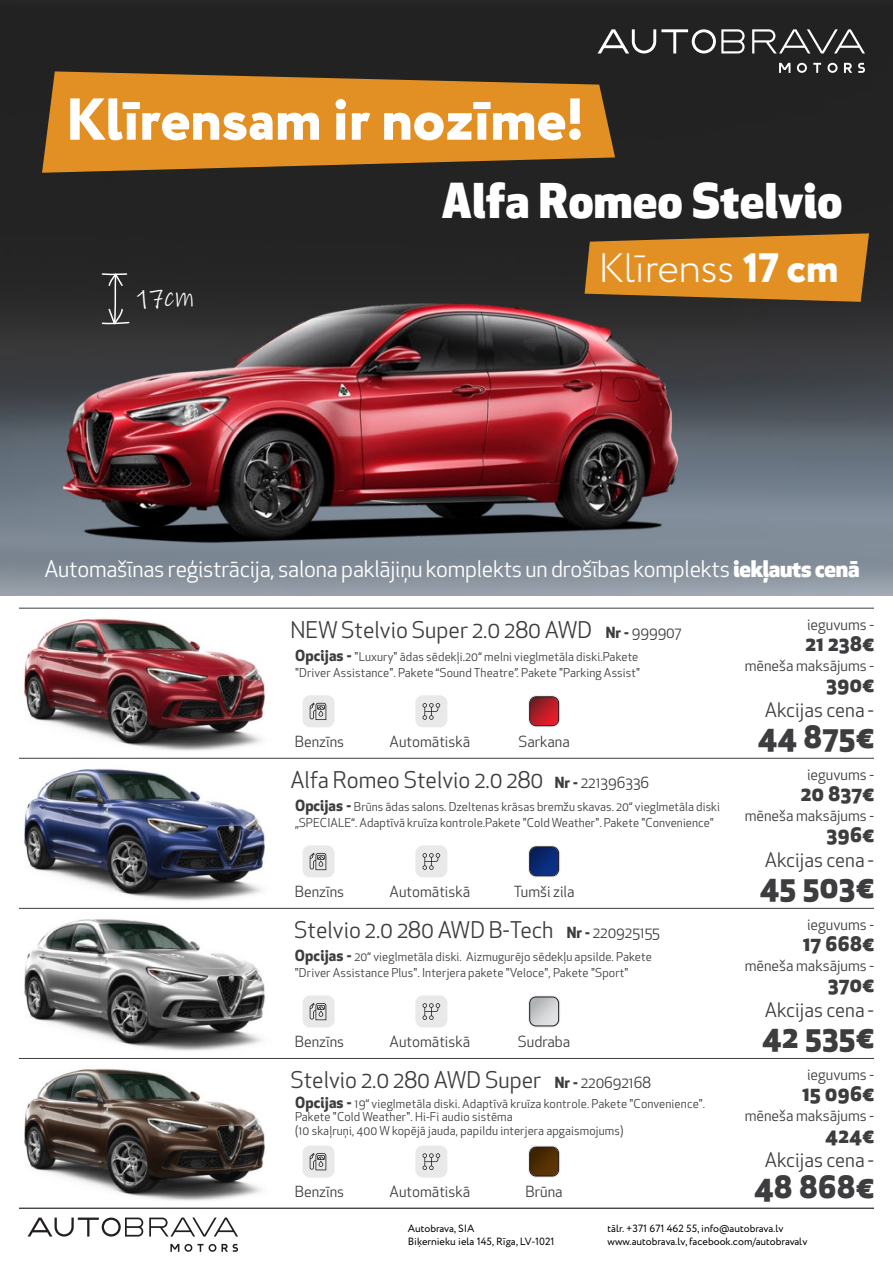
<style>
.page{position:relative;width:893px;height:1263px;background:#fff}
.page>*{position:absolute;margin:0;border:0;box-sizing:border-box;transform-origin:0 0}
.t1{font:800 58.95px "Circe";letter-spacing:-.01em;color:#fff}
.t2{font:800 46.8px "Apex New";letter-spacing:.01em;color:#fff}
.t3{font:300 41.1px "Circe";letter-spacing:-.015em;color:#fff}
.t4{font:800 30px "Apex New";letter-spacing:.025em;color:#3d3d3f}
.t5{font:26.7px "Ink Free";color:#fff}
.t6{font:22.5px "Apex New";color:#3d3d3f}
.t7{font:22.35px "Apex New";letter-spacing:-.01em;color:#fff}
.t8{font:19.5px "Apex New";color:#3d3d3f}
.t9{font:800 19.5px "Apex New";letter-spacing:.025em;color:#3d3d3f}
.t10{font:15px "Apex New";color:#3d3d3f}
.t11{font:12px/16.5px "Apex New";letter-spacing:.01em;color:#3d3d3f}
.t12{font:10.5px/13.5px "Circe";color:#000}
.s1{font-weight:800}
.s2{font-weight:700;font-size:15px}
.s3{font-size:15px}
</style>
<div class="page">
<img style="left:0;top:0;width:893px;height:595px">
<img style="left:0;top:288px;width:805px;height:268px">
<img style="left:19px;top:1068px;width:279px;height:140px">
<img style="left:24px;top:919px;width:241px;height:132px">
<img style="left:19px;top:768px;width:279px;height:140px">
<img style="left:19px;top:607px;width:279px;height:151px">
<svg style="left:42px;top:71px;width:573px;height:102px;background:#c27d23"></svg>
<svg style="left:585px;top:233px;width:284px;height:69px;background:#c68024"></svg>
<svg style="left:598px;top:29px;width:267px;height:44px;background:#444"></svg>
<svg style="left:101px;top:272px;width:29px;height:53px;background:#484848"></svg>
<hr style="left:19px;top:758px;width:855px;height:1px;background:#3d3d3f">
<hr style="left:19px;top:1208px;width:855px;height:1px;background:#3d3d3f">
<div style="left:415px;top:695px;width:32px;height:32px;background:#e9e9e9;border-radius:8px"></div>
<svg style="left:423px;top:703px;width:17px;height:17px"></svg>
<div style="left:303px;top:695px;width:32px;height:32px;background:#e9e9e9;border-radius:8px"></div>
<svg style="left:309px;top:703px;width:17px;height:17px"></svg>
<hr style="left:19px;top:608px;width:855px;height:1px;background:#3d3d3f">
<svg style="left:528px;top:845px;width:32px;height:32px"></svg>
<svg style="left:529px;top:846px;width:30px;height:30px"></svg>
<hr style="left:19px;top:908px;width:855px;height:1px;background:#3d3d3f">
<div style="left:415px;top:845px;width:32px;height:32px;background:#e9e9e9;border-radius:8px"></div>
<svg style="left:423px;top:853px;width:17px;height:17px"></svg>
<div style="left:303px;top:845px;width:32px;height:32px;background:#e9e9e9;border-radius:8px"></div>
<svg style="left:309px;top:853px;width:17px;height:17px"></svg>
<hr style="left:19px;top:1058px;width:855px;height:1px;background:#3d3d3f">
<div style="left:415px;top:995px;width:32px;height:32px;background:#e9e9e9;border-radius:8px"></div>
<svg style="left:423px;top:1003px;width:17px;height:17px"></svg>
<div style="left:303px;top:995px;width:32px;height:32px;background:#e9e9e9;border-radius:8px"></div>
<svg style="left:309px;top:1003px;width:17px;height:17px"></svg>
<svg style="left:528px;top:1145px;width:32px;height:32px"></svg>
<svg style="left:529px;top:1146px;width:30px;height:30px"></svg>
<div style="left:415px;top:1145px;width:32px;height:32px;background:#e9e9e9;border-radius:8px"></div>
<svg style="left:423px;top:1153px;width:17px;height:17px"></svg>
<div style="left:303px;top:1145px;width:32px;height:32px;background:#e9e9e9;border-radius:8px"></div>
<svg style="left:309px;top:1153px;width:17px;height:17px"></svg>
<svg style="left:28px;top:1217px;width:210px;height:35px"></svg>
<svg style="left:528px;top:695px;width:32px;height:32px"></svg>
<svg style="left:529px;top:696px;width:30px;height:30px"></svg>
<svg style="left:528px;top:995px;width:32px;height:32px"></svg>
<svg style="left:529px;top:996px;width:30px;height:30px"></svg>
<h1 class="t1" style="left:65px;top:80px;width:521px">Klīrensam ir nozīme!</h1>
<h3 class="t5" style="left:137px;top:282px;width:59px">17cm</h3>
<h2 class="t2" style="left:442px;top:168px;width:402px">Alfa Romeo Stelvio</h2>
<h3 class="t3" style="left:598px;top:241px;width:242px">Klīrenss <span class="s1">17 cm</span></h3>
<h3 class="t7" style="left:44px;top:555px;width:816px">Automašīnas reģistrācija, salona paklājiņu komplekts un drošības komplekts <span class="s1">iekļauts cenā</span></h3>
<h3 class="t6" style="left:290px;top:616px;width:393px">NEW Stelvio Super 2.0 280 AWD <span class="s2">Nr -</span> <span class="s3">999907</span></h3>
<p class="t11" style="left:295px;top:648px;width:347px"><span class="s2">Opcijas -</span> "Luxury" ādas sēdekļi.20“ melni vieglmetāla diski.Pakete "Driver Assistance". Pakete “Sound Theatre”. Pakete "Parking Assist"</p>
<p class="t10" style="left:295px;top:732px;width:51px">Benzīns</p>
<p class="t10" style="left:390px;top:732px;width:82px">Automātiskā</p>
<p class="t10" style="left:518px;top:732px;width:53px">Sarkana</p>
<h3 class="t6" style="left:290px;top:766px;width:360px">Alfa Romeo Stelvio 2.0 280 <span class="s2">Nr -</span> <span class="s3">221396336</span></h3>
<p class="t11" style="left:295px;top:798px;width:426px"><span class="s2">Opcijas -</span> Brūns ādas salons. Dzeltenas krāsas bremžu skavas. 20“ vieglmetāla diski „SPECIALE“. Adaptīvā kruīza kontrole.Pakete "Cold Weather". Pakete "Convenience"</p>
<p class="t10" style="left:295px;top:882px;width:51px">Benzīns</p>
<p class="t10" style="left:390px;top:882px;width:82px">Automātiskā</p>
<p class="t10" style="left:514px;top:882px;width:62px">Tumši zila</p>
<h3 class="t6" style="left:294px;top:916px;width:367px">Stelvio 2.0 280 AWD B-Tech <span class="s2">Nr -</span> <span class="s3">220925155</span></h3>
<p class="t11" style="left:295px;top:948px;width:358px"><span class="s2">Opcijas -</span> 20“ vieglmetāla diski. Aizmugurējo sēdekļu apsilde. Pakete "Driver Assistance Plus". Interjera pakete "Veloce", Pakete "Sport"</p>
<p class="t10" style="left:295px;top:1032px;width:51px">Benzīns</p>
<p class="t10" style="left:390px;top:1032px;width:82px">Automātiskā</p>
<p class="t10" style="left:518px;top:1032px;width:54px">Sudraba</p>
<h3 class="t6" style="left:290px;top:1066px;width:362px">Stelvio 2.0 280 AWD Super <span class="s2">Nr -</span> <span class="s3">220692168</span></h3>
<p class="t11" style="left:295px;top:1097px;width:412px;line-height:13.5px"><span class="s2">Opcijas -</span> 19“ vieglmetāla diski. Adaptīvā kruīza kontrole. Pakete "Convenience".<br>Pakete "Cold Weather". Hi-Fi audio sistēma<br>(10 skaļruņi, 400 W kopējā jauda, papildu interjera apgaismojums)</p>
<p class="t10" style="left:295px;top:1182px;width:51px">Benzīns</p>
<p class="t10" style="left:390px;top:1182px;width:82px">Automātiskā</p>
<p class="t10" style="left:526px;top:1182px;width:39px">Brūna</p>
<p class="t10" style="left:807px;top:615px;width:68px">ieguvums -</p>
<h3 class="t9" style="left:805px;top:630px;width:70px">21 238€</h3>
<p class="t10" style="left:745px;top:656px;width:131px">mēneša maksājums -</p>
<h3 class="t9" style="left:826px;top:671px;width:49px">390€</h3>
<h3 class="t4" style="left:758px;top:716px;width:117px">44 875€</h3>
<h3 class="t8" style="left:765px;top:698px;width:111px">Akcijas cena -</h3>
<p class="t10" style="left:807px;top:765px;width:68px">ieguvums -</p>
<h3 class="t9" style="left:801px;top:780px;width:75px">20 837€</h3>
<p class="t10" style="left:745px;top:806px;width:131px">mēneša maksājums -</p>
<h3 class="t9" style="left:827px;top:821px;width:49px">396€</h3>
<h3 class="t4" style="left:760px;top:866px;width:115px">45 503€</h3>
<h3 class="t8" style="left:765px;top:848px;width:111px">Akcijas cena -</h3>
<p class="t10" style="left:807px;top:915px;width:68px">ieguvums -</p>
<h3 class="t9" style="left:803px;top:930px;width:72px">17 668€</h3>
<p class="t10" style="left:745px;top:956px;width:131px">mēneša maksājums -</p>
<h3 class="t9" style="left:828px;top:972px;width:47px">370€</h3>
<h3 class="t4" style="left:762px;top:1016px;width:113px">42 535€</h3>
<h3 class="t8" style="left:765px;top:998px;width:111px">Akcijas cena -</h3>
<p class="t10" style="left:807px;top:1065px;width:68px">ieguvums -</p>
<h3 class="t9" style="left:802px;top:1080px;width:73px">15 096€</h3>
<p class="t10" style="left:745px;top:1106px;width:131px">mēneša maksājums -</p>
<h3 class="t9" style="left:826px;top:1122px;width:50px">424€</h3>
<h3 class="t4" style="left:754px;top:1166px;width:121px">48 868€</h3>
<h3 class="t8" style="left:765px;top:1148px;width:111px">Akcijas cena -</h3>
<p class="t12" style="left:408px;top:1221px;width:148px">Autobrava, SIA<br>Biķernieku iela 145, Rīga, LV-1021</p>
<p class="t12" style="left:608px;top:1221px;width:201px">tālr. +371 671 462 55, info@autobrava.lv www.autobrava.lv, facebook.com/autobravalv</p>
</div>
